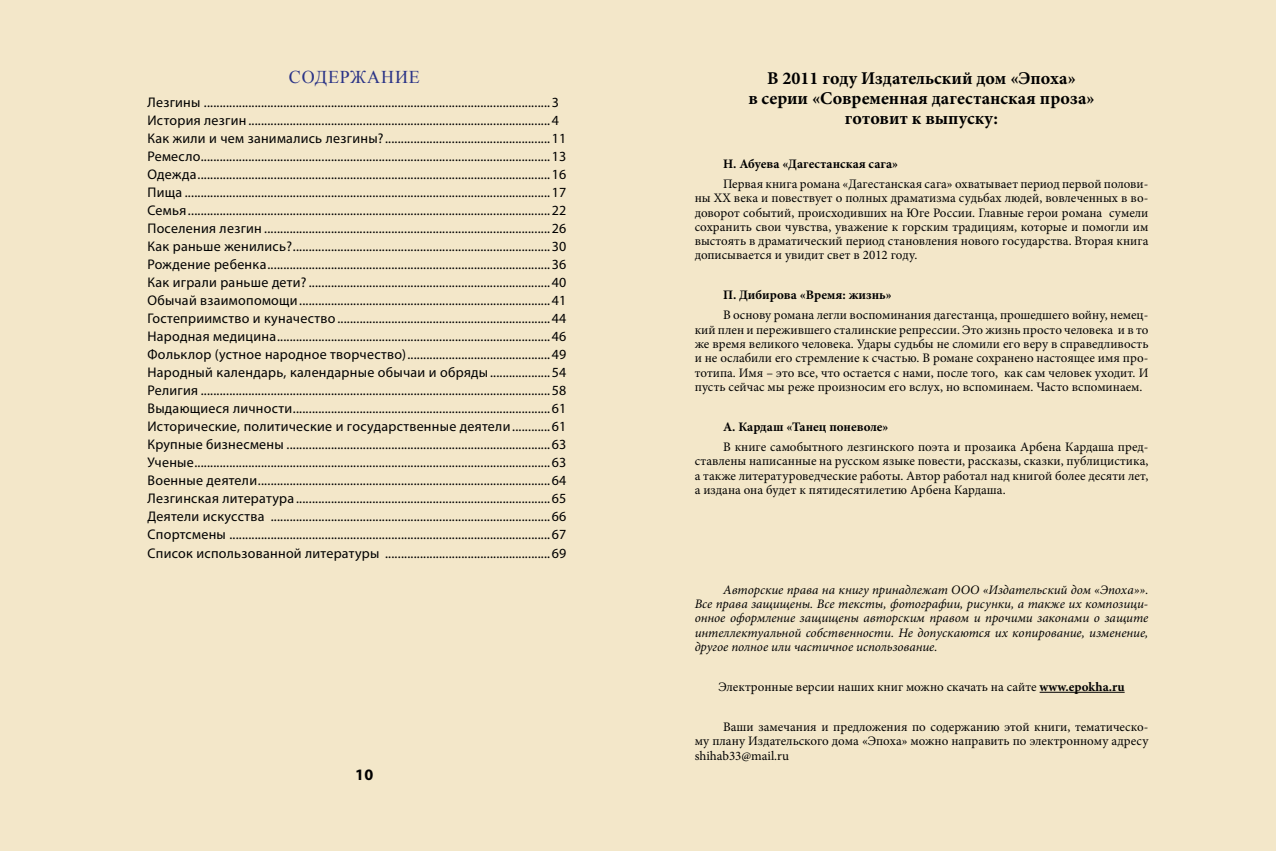
<style>
.page{position:relative;width:1276px;height:851px;background:#fff}
.page>*{position:absolute;margin:0;border:0;box-sizing:border-box;transform-origin:0 0}
.t1{font:700 18px/19.8px "Minion Pro";color:#000;text-align:center}
.t2{font:18px "Times New Roman";letter-spacing:.05em;color:#2b3487}
.t3{font:700 16px "Myriad Pro";color:#000}
.t4{font:14px/18px "Myriad Pro";letter-spacing:.02em;color:#000}
.t5{font:13px/14.3px "Minion Pro";color:#000;text-align:justify}
.t6{font:italic 13px/14.3px "Minion Pro";letter-spacing:-.005em;color:#000;text-align:justify}
.t7{font:700 13px "Minion Pro";color:#000}
.s1{font-weight:700}
</style>
<div class="page">
<div style="left:0;top:0;width:638px;height:850px;background:#f3e7c9"></div>
<div style="left:638px;top:0;width:638px;height:850px;background:#f3e7c9"></div>
<hr style="left:1039px;top:691px;width:85px;height:1px;background:#000">
<p class="t2" style="left:289px;top:65px;width:132px">Содержание</p>
<p class="t4" style="left:147px;top:93px;width:420px">Лезгины .............................................................................................................3<br>История лезгин...............................................................................................4<br>Как жили и чем занимались лезгины?....................................................11<br>Ремесло..............................................................................................................13<br>Одежда...............................................................................................................16<br>Пища ...................................................................................................................17<br>Семья..................................................................................................................22<br>Поселения лезгин ..........................................................................................26<br>Как раньше женились?.................................................................................30<br>Рождение ребенка.........................................................................................36<br>Как играли раньше дети? ............................................................................40<br>Обычай взаимопомощи...............................................................................41<br>Гостеприимство и куначество ...................................................................44<br>Народная медицина......................................................................................46<br>Фольклор (устное народное творчество).............................................49<br>Народный календарь, календарные обычаи и обряды...................54<br>Религия ..............................................................................................................58<br>Выдающиеся личности.................................................................................61<br>Исторические, политические и государственные деятели............61<br>Крупные бизнесмены ...................................................................................63<br>Ученые................................................................................................................63<br>Военные деятели............................................................................................64<br>Лезгинская литература ................................................................................65<br>Деятели искусства ........................................................................................66<br>Спортсмены .....................................................................................................67<br>Список использованной литературы ....................................................69</p>
<p class="t3" style="left:355px;top:764px;width:20px">10</p>
<p class="t1" style="left:748px;top:68px;width:348px">В 2011 году Издательский дом «Эпоха»<br>в серии «Современная дагестанская проза» готовит к выпуску:</p>
<p class="t7" style="left:723px;top:155px;width:177px">Н. Абуева «Дагестанская сага»</p>
<p class="t5" style="left:694px;top:177px;width:455px;text-indent:28px">Первая книга романа «Дагестанская сага» охватывает период первой полови&shy;ны ХХ века и повествует о полных драматизма судьбах людей, вовлеченных в во&shy;доворот событий, происходивших на Юге России. Главные герои романа сумели сохранить свои чувства, уважение к горским традициям, которые и помогли им выстоять в драматический период становления нового государства. Вторая книга дописывается и увидит свет в 2012 году.</p>
<p class="t7" style="left:723px;top:286px;width:170px">П. Дибирова «Время: жизнь»</p>
<p class="t5" style="left:694px;top:308px;width:455px;text-indent:28px">В основу романа легли воспоминания дагестанца, прошедшего войну, немец&shy;кий плен и пережившего сталинские репрессии. Это жизнь просто человека и в то же время великого человека. Удары судьбы не сломили его веру в справедливость и не ослабили его стремление к счастью. В романе сохранено настоящее имя про&shy;тотипа. Имя – это все, что остается с нами, после того, как сам человек уходит. И пусть сейчас мы реже произносим его вслух, но вспоминаем. Часто вспоминаем.</p>
<p class="t7" style="left:723px;top:417px;width:167px">А. Кардаш «Танец поневоле»</p>
<p class="t5" style="left:694px;top:439px;width:455px;text-indent:28px">В книге самобытного лезгинского поэта и прозаика Арбена Кардаша пред&shy;ставлены написанные на русском языке повести, рассказы, сказки, публицистика, а также литературоведческие работы. Автор работал над книгой более десяти лет, а издана она будет к пятидесятилетию Арбена Кардаша.</p>
<p class="t6" style="left:694px;top:582px;width:455px;text-indent:28px">Авторские права на книгу принадлежат ООО «Издательский дом «Эпоха»».<br>Все права защищены. Все тексты, фотографии, рисунки, а также их композици&shy;онное оформление защищены авторским правом и прочими законами о защите интеллектуальной собственности. Не допускаются их копирование, изменение, другое полное или частичное использование.</p>
<p class="t5" style="left:718px;top:679px;width:408px">Электронные версии наших книг можно скачать на сайте <span class="s1">www.epokha.ru</span></p>
<p class="t5" style="left:694px;top:719px;width:455px;text-indent:28px">Ваши замечания и предложения по содержанию этой книги, тематическо&shy;му плану Издательского дома «Эпоха» можно направить по электронному адресу shihab33@mail.ru</p>
</div>
